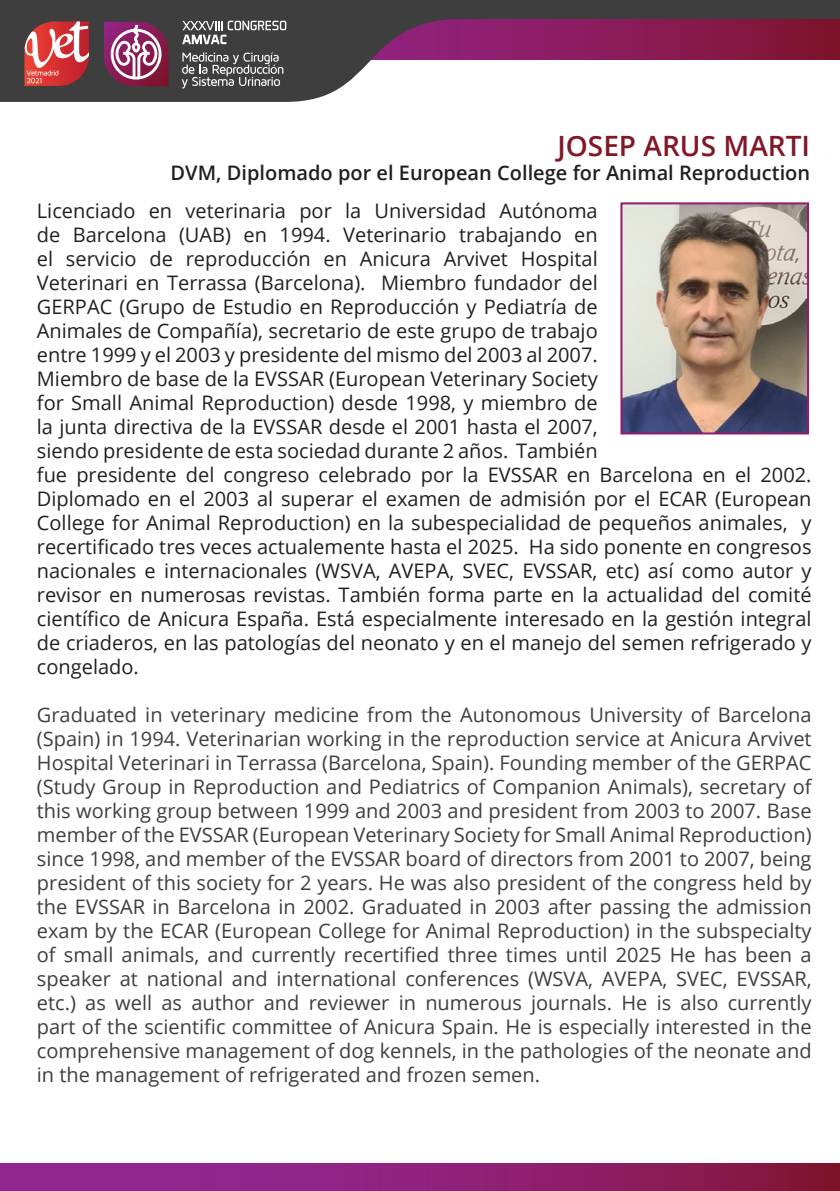
<style>
.page{position:relative;width:840px;height:1191px;background:#fff}
.page>*{position:absolute;margin:0;border:0;box-sizing:border-box;transform-origin:0 0}
.t1{font:600 28px "Open Sans";color:#821727}
.t2{font:20px/24px "Open Sans";color:#231f20}
.t3{font:20px/24px "Open Sans";color:#3e3e3f;text-align:justify}
.t4{font:600 20px "Open Sans";color:#231f20}
</style>
<div class="page">
<svg style="left:0;top:0;width:839px;height:102px"></svg>
<svg style="left:0;top:1163px;width:839px;height:28px;background:#8d2072"></svg>
<svg style="left:24px;top:21px;width:65px;height:65px"></svg>
<svg style="left:181px;top:52px;width:102px;height:36px;background:#6b6b6c"></svg>
<svg style="left:182px;top:21px;width:104px;height:23px"></svg>
<svg style="left:104px;top:22px;width:64px;height:64px"></svg>
<img style="left:623px;top:205px;width:182px;height:226px">
<div style="left:620px;top:202px;width:188px;height:232px;border:2px solid #951b70"></div>
<p class="t1" style="left:557px;top:127px;width:254px">JOSEP ARUS MARTI</p>
<p class="t4" style="left:170px;top:159px;width:640px">DVM, Diplomado por el European College for Animal Reproduction</p>
<p class="t2" style="left:37px;top:198px;width:775px">Licenciado en veterinaria por la Universidad Autónoma<br>de Barcelona (UAB) en 1994. Veterinario trabajando en<br>el servicio de reproducción en Anicura Arvivet Hospital<br>Veterinari en Terrassa (Barcelona). Miembro fundador del<br>GERPAC (Grupo de Estudio en Reproducción y Pediatría de<br>Animales de Compañía), secretario de este grupo de trabajo<br>entre 1999 y el 2003 y presidente del mismo del 2003 al 2007.<br>Miembro de base de la EVSSAR (European Veterinary Society<br>for Small Animal Reproduction) desde 1998, y miembro de<br>la junta directiva de la EVSSAR desde el 2001 hasta el 2007,<br>siendo presidente de esta sociedad durante 2 años. También<br>fue presidente del congreso celebrado por la EVSSAR en Barcelona en el 2002.<br>Diplomado en el 2003 al superar el examen de admisión por el ECAR (European College for Animal Reproduction) en la subespecialidad de pequeños animales, y recertificado tres veces actualemente hasta el 2025. Ha sido ponente en congresos nacionales e internacionales (WSVA, AVEPA, SVEC, EVSSAR, etc) así como autor y revisor en numerosas revistas. También forma parte en la actualidad del comité científico de Anicura España. Está especialmente interesado en la gestión integral de criaderos, en las patologías del neonato y en el manejo del semen refrigerado y congelado.</p>
<p class="t3" style="left:37px;top:702px;width:775px">Graduated in veterinary medicine from the Autonomous University of Barcelona (Spain) in 1994. Veterinarian working in the reproduction service at Anicura Arvivet Hospital Veterinari in Terrassa (Barcelona, Spain). Founding member of the GERPAC (Study Group in Reproduction and Pediatrics of Companion Animals), secretary of this working group between 1999 and 2003 and president from 2003 to 2007. Base member of the EVSSAR (European Veterinary Society for Small Animal Reproduction) since 1998, and member of the EVSSAR board of directors from 2001 to 2007, being president of this society for 2 years. He was also president of the congress held by the EVSSAR in Barcelona in 2002. Graduated in 2003 after passing the admission exam by the ECAR (European College for Animal Reproduction) in the subspecialty of small animals, and currently recertified three times until 2025 He has been a speaker at national and international conferences (WSVA, AVEPA, SVEC, EVSSAR, etc.) as well as author and reviewer in numerous journals. He is also currently part of the scientific committee of Anicura Spain. He is especially interested in the comprehensive management of dog kennels, in the pathologies of the neonate and in the management of refrigerated and frozen semen.</p>
</div>
